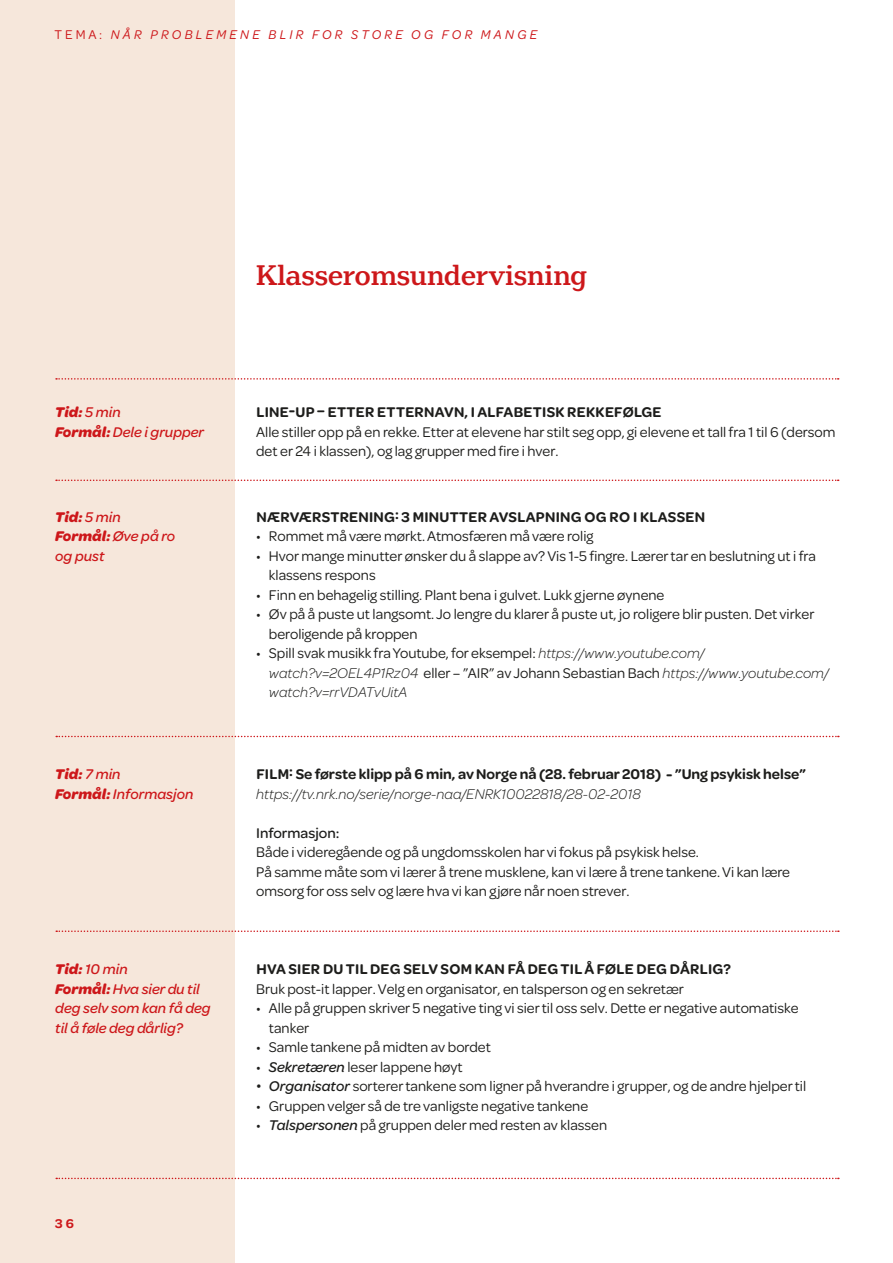
<style>
.page{position:relative;width:893px;height:1263px;background:#fff}
.page>*{position:absolute;margin:0;border:0;box-sizing:border-box;transform-origin:0 0}
.t1{font:500 30px "Henriette";color:#cd171a}
.t2{font:15px/19.5px "Omnes";color:#1d1d1b}
.t3{font:italic 300 15px/19.5px "Omnes";color:#1d1d1b}
.t4{font:600 15px "Omnes";letter-spacing:.02em;color:#1d1d1b}
.t5{font:italic 500 15px/19.5px "Omnes";color:#cd171a}
.t6{font:600 15px "Omnes";color:#1d1d1b}
.t7{font:italic 700 15px "Omnes";color:#cd171a}
.t8{font:500 15px "Omnes";color:#1d1d1b}
.t9{font:italic 13.5px "Omnes";letter-spacing:.24em;color:#cd171a}
.t10{font:600 13.5px "Omnes";color:#cd171a}
.s1{font-style:normal}
.s2{font-weight:500}
.s3{font-weight:700}
.s4{font-weight:400;font-style:normal}
.s5{font-weight:500;font-style:italic}
</style>
<div class="page">
<div style="left:0;top:0;width:235px;height:1263px;background:#f6e7db"></div>
<svg style="left:56px;top:378px;width:783px;height:2px"></svg>
<svg style="left:56px;top:479px;width:783px;height:2px"></svg>
<svg style="left:56px;top:736px;width:783px;height:1px"></svg>
<svg style="left:56px;top:930px;width:783px;height:2px"></svg>
<svg style="left:56px;top:1178px;width:783px;height:1px"></svg>
<p class="t9" style="left:55px;top:26px;width:484px"><span class="s1">TEMA:</span> NÅR PROBLEMENE BLIR FOR STORE OG FOR MANGE</p>
<p class="t1" style="left:255px;top:257px;width:333px">Klasseromsundervisning</p>
<p class="t7" style="left:55px;top:402px;width:67px">Tid: <span class="s2">5 min</span></p>
<p class="t5" style="left:55px;top:421px;width:150px"><span class="s3">Formål:</span> Dele i grupper</p>
<p class="t4" style="left:256px;top:402px;width:407px">LINE-UP – ETTER ETTERNAVN, I ALFABETISK REKKEFØLGE</p>
<p class="t2" style="left:256px;top:421px;width:581px">Alle stiller opp på en rekke. Etter at elevene har stilt seg opp, gi elevene et tall fra 1 til 6 (dersom det er 24 i klassen), og lag grupper med fire i hver.</p>
<p class="t7" style="left:55px;top:507px;width:67px">Tid: <span class="s2">5 min</span></p>
<p class="t5" style="left:55px;top:526px;width:121px"><span class="s3">Formål:</span> Øve på ro og pust</p>
<p class="t4" style="left:256px;top:506px;width:450px">NÆRVÆRSTRENING: 3 MINUTTER AVSLAPNING OG RO I KLASSEN</p>
<p class="t2" style="left:256px;top:525px;width:339px">• Rommet må være mørkt. Atmosfæren må være rolig</p>
<p class="t2" style="left:269px;top:545px;width:549px;text-indent:-13px">• Hvor mange minutter ønsker du å slappe av? Vis 1-5 fingre. Lærer tar en beslutning ut i fra klassens respons</p>
<p class="t2" style="left:256px;top:584px;width:410px">• Finn en behagelig stilling. Plant bena i gulvet. Lukk gjerne øynene</p>
<p class="t2" style="left:269px;top:603px;width:547px;text-indent:-13px">• Øv på å puste ut langsomt. Jo lengre du klarer å puste ut, jo roligere blir pusten. Det virker beroligende på kroppen</p>
<p class="t3" style="left:269px;top:643px;width:561px;text-indent:-13px"><span class="s4">• Spill svak musikk fra Youtube, for eksempel:</span> https://www.youtube.com/ watch?v=2OEL4P1Rz04 <span class="s4">eller – ”AIR” av Johann Sebastian Bach</span> https://www.youtube.com/ watch?v=rrVDATvUitA</p>
<p class="t7" style="left:55px;top:764px;width:67px">Tid: <span class="s2">7 min</span></p>
<p class="t5" style="left:55px;top:783px;width:140px"><span class="s3">Formål:</span> Informasjon</p>
<p class="t6" style="left:256px;top:764px;width:551px">FILM: Se første klipp på 6 min, av Norge nå (28. februar 2018) - ”Ung psykisk helse”</p>
<p class="t3" style="left:256px;top:783px;width:386px">https://tv.nrk.no/serie/norge-naa/ENRK10022818/28-02-2018</p>
<p class="t8" style="left:256px;top:823px;width:85px">Informasjon:</p>
<p class="t2" style="left:256px;top:842px;width:444px">Både i videregående og på ungdomsskolen har vi fokus på psykisk helse.</p>
<p class="t2" style="left:256px;top:861px;width:535px">På samme måte som vi lærer å trene musklene, kan vi lære å trene tankene. Vi kan lære omsorg for oss selv og lære hva vi kan gjøre når noen strever.</p>
<p class="t5" style="left:55px;top:959px;width:74px"><span class="s3">Tid:</span> 10 min</p>
<p class="t5" style="left:55px;top:978px;width:157px"><span class="s3">Formål:</span> Hva sier du til deg selv som kan få deg til å føle deg dårlig?</p>
<p class="t4" style="left:256px;top:959px;width:476px">HVA SIER DU TIL DEG SELV SOM KAN FÅ DEG TIL Å FØLE DEG DÅRLIG?</p>
<p class="t2" style="left:256px;top:978px;width:429px">Bruk post-it lapper. Velg en organisator, en talsperson og en sekretær</p>
<p class="t2" style="left:269px;top:997px;width:531px;text-indent:-13px">• Alle på gruppen skriver 5 negative ting vi sier til oss selv. Dette er negative automatiske tanker</p>
<p class="t2" style="left:256px;top:1036px;width:236px">• Samle tankene på midten av bordet</p>
<p class="t2" style="left:256px;top:1056px;width:208px">• <span class="s5">Sekretæren</span> leser lappene høyt</p>
<p class="t2" style="left:256px;top:1075px;width:552px"><span class="s5">• Organisator</span> sorterer tankene som ligner på hverandre i grupper, og de andre hjelper til</p>
<p class="t2" style="left:256px;top:1095px;width:334px">• Gruppen velger så de tre vanligste negative tankene</p>
<p class="t2" style="left:256px;top:1114px;width:353px">• <span class="s5">Talspersonen</span> på gruppen deler med resten av klassen</p>
<p class="t10" style="left:55px;top:1214px;width:20px">36</p>
</div>
